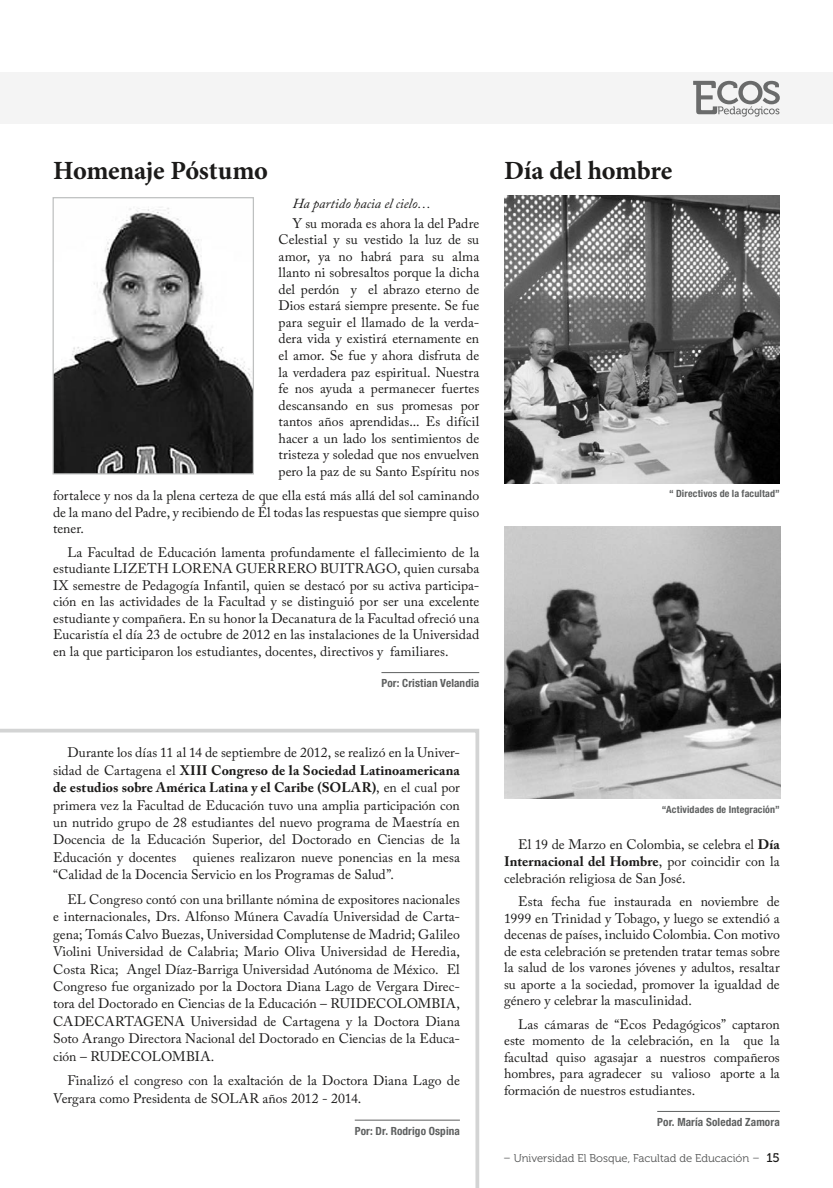
<style>
.page{position:relative;width:833px;height:1188px;background:#fff}
.page>*{position:absolute;margin:0;border:0;box-sizing:border-box;transform-origin:0 0}
.t1{font:700 26.25px "Minion Pro";letter-spacing:-.01em;color:#1b1a19}
.t2{font:13.75px/16.5px "Adobe Caslon Pro";color:#1b1a19;text-align:justify}
.t3{font:italic 13.75px "Adobe Caslon Pro";color:#1b1a19}
.t4{font:700 condensed 11.25px "Helvetica Neue LT Std";letter-spacing:.01em;color:#5e6060}
.t5{font:11.25px "Museo 300";color:#535454}
.t6{font:700 condensed 10px "Helvetica Neue LT Std";letter-spacing:.015em;color:#5e6060}
.s1{font-weight:700}
.s2{font-family:"Museo 500";font-size:12.5px;color:#1b1a19}
</style>
<div class="page">
<div style="left:0;top:72px;width:833px;height:51px;background:#f4f4f4"></div>
<img style="left:504px;top:195px;width:276px;height:288px">
<img style="left:504px;top:526px;width:276px;height:272px">
<svg style="left:693px;top:81px;width:87px;height:36px"></svg>
<svg style="left:0;top:728px;width:479px;height:459px"></svg>
<hr style="left:657px;top:1110px;width:123px;height:1px;background:#5e6060">
<hr style="left:355px;top:1119px;width:105px;height:1px;background:#5e6060">
<hr style="left:381px;top:672px;width:98px;height:1px;background:#5e6060">
<img style="left:55px;top:207px;width:197px;height:265px">
<div style="left:53px;top:197px;width:201px;height:277px;border:1px solid #bec0c0"></div>
<h1 class="t1" style="left:53px;top:152px;width:216px">Homenaje Póstumo</h1>
<p class="t3" style="left:293px;top:195px;width:140px">Ha partido hacia el cielo…</p>
<p class="t2" style="left:279px;top:215px;width:202px;text-indent:14px">Y su morada es ahora la del Padre Celestial y su vestido la luz de su amor, ya no habrá para su alma llanto ni sobresaltos porque la dicha del perdón y el abrazo eterno de Dios estará siempre presente. Se fue para seguir el llamado de la verda&shy;dera vida y existirá eternamente en el amor. Se fue y ahora disfruta de la verdadera paz espiritual. Nuestra fe nos ayuda a permanecer fuertes descansando en sus promesas por tantos años aprendidas... Es difícil hacer a un lado los sentimientos de tristeza y soledad que nos envuelven pero la paz de su Santo Espíritu nos</p>
<p class="t2" style="left:53px;top:487px;width:427px">fortalece y nos da la plena certeza de que ella está más allá del sol caminando de la mano del Padre, y recibiendo de Él todas las respuestas que siempre quiso tener.</p>
<p class="t2" style="left:53px;top:543px;width:427px;text-indent:14px">La Facultad de Educación lamenta profundamente el fallecimiento de la estudiante LIZETH LORENA GUERRERO BUITRAGO, quien cursaba IX semestre de Pedagogía Infantil, quien se destacó por su activa participa&shy;ción en las actividades de la Facultad y se distinguió por ser una excelente estudiante y compañera. En su honor la Decanatura de la Facultad ofreció una Eucaristía el día 23 de octubre de 2012 en las instalaciones de la Universidad en la que participaron los estudiantes, docentes, directivos y familiares.</p>
<p class="t4" style="left:381px;top:676px;width:99px">Por: Cristian Velandia</p>
<p class="t2" style="left:53px;top:743px;width:408px;line-height:17.4px;text-indent:14px">Durante los días 11 al 14 de septiembre de 2012, se realizó en la Univer&shy;sidad de Cartagena el <span class="s1">XIII Congreso de la Sociedad Latinoamericana de estudios sobre América Latina y el Caribe (SOLAR)</span>, en el cual por primera vez la Facultad de Educación tuvo una amplia participación con un nutrido grupo de 28 estudiantes del nuevo programa de Maestría en Docencia de la Educación Superior, del Doctorado en Ciencias de la Educación y docentes quienes realizaron nueve ponencias en la mesa “Calidad de la Docencia Servicio en los Programas de Salud”.</p>
<p class="t2" style="left:53px;top:890px;width:408px;line-height:17.4px;text-indent:14px">EL Congreso contó con una brillante nómina de expositores nacionales e internacionales, Drs. Alfonso Múnera Cavadía Universidad de Carta&shy;gena; Tomás Calvo Buezas, Universidad Complutense de Madrid; Galileo Violini Universidad de Calabria; Mario Oliva Universidad de Heredia, Costa Rica; Angel Díaz-Barriga Universidad Autónoma de México. El Congreso fue organizado por la Doctora Diana Lago de Vergara Direc&shy;tora del Doctorado en Ciencias de la Educación – RUIDECOLOMBIA, CADECARTAGENA Universidad de Cartagena y la Doctora Diana Soto Arango Directora Nacional del Doctorado en Ciencias de la Educa&shy;ción – RUDECOLOMBIA.</p>
<p class="t2" style="left:53px;top:1071px;width:408px;line-height:17.4px;text-indent:14px">Finalizó el congreso con la exaltación de la Doctora Diana Lago de<br>Vergara como Presidenta de SOLAR años 2012 - 2014.</p>
<p class="t4" style="left:355px;top:1123px;width:107px">Por: Dr. Rodrigo Ospina</p>
<h1 class="t1" style="left:504px;top:152px;width:170px">Día del hombre</h1>
<p class="t6" style="left:669px;top:487px;width:112px">“ Directivos de la facultad”</p>
<p class="t6" style="left:662px;top:802px;width:119px">“Actividades de Integración”</p>
<p class="t2" style="left:504px;top:836px;width:277px;text-indent:14px">El 19 de Marzo en Colombia, se celebra el <span class="s1">Día Internacional del Hombre</span>, por coincidir con la celebración religiosa de San José.</p>
<p class="t2" style="left:504px;top:892px;width:277px;text-indent:14px">Esta fecha fue instaurada en noviembre de 1999 en Trinidad y Tobago, y luego se extendió a decenas de países, incluido Colombia. Con motivo de esta celebración se pretenden tratar temas sobre la salud de los varones jóvenes y adultos, resaltar su aporte a la sociedad, promover la igualdad de género y celebrar la masculinidad.</p>
<p class="t2" style="left:504px;top:1015px;width:277px;text-indent:14px">Las cámaras de “Ecos Pedagógicos” captaron este momento de la celebración, en la que la facultad quiso agasajar a nuestros compañeros hombres, para agradecer su valioso aporte a la formación de nuestros estudiantes.</p>
<p class="t4" style="left:657px;top:1114px;width:124px">Por. María Soledad Zamora</p>
<p class="t5" style="left:503px;top:1151px;width:278px">– Universidad El Bosque, Facultad de Educación – <span class="s2">15</span></p>
</div>
